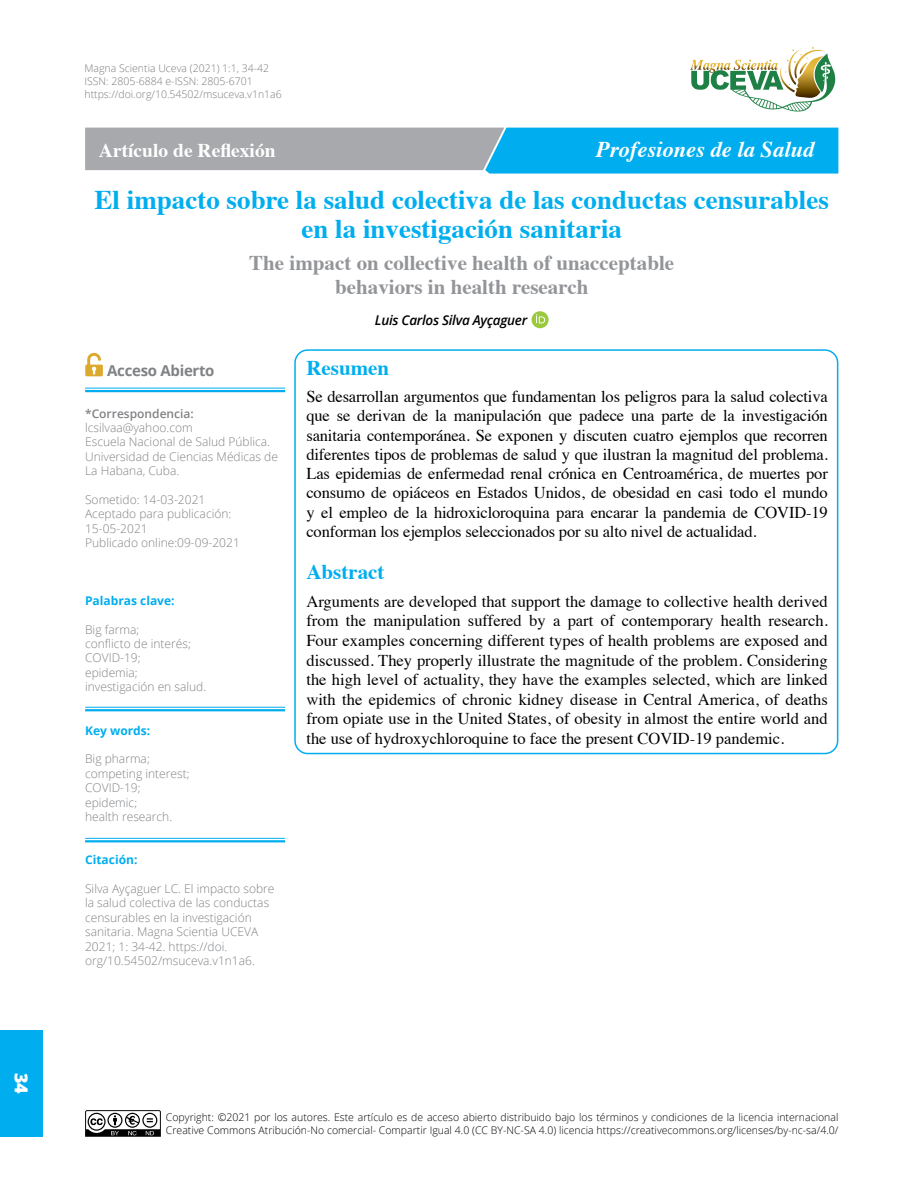
<style>
.page{position:relative;width:915px;height:1191px;background:#fff}
.page>*{position:absolute;margin:0;border:0;box-sizing:border-box;transform-origin:0 0}
.t1{font:700 27px/28.5px "Times";color:#00aeef;text-align:center}
.t2{font:italic 700 22.5px "Times";color:#fff}
.t3{font:700 21px/24px "Times";color:#939598;text-align:center}
.t4{font:700 21px "Times";color:#00aeef}
.t5{font:700 19.5px "Times";color:#fff}
.t6{font:800 18px "Open Sans";color:#fff}
.t7{font:16.5px/19.2px "Times";letter-spacing:-.005em;color:#000;text-align:justify}
.t8{font:700 15px "Open Sans";letter-spacing:-.02em;color:#808285}
.t9{font:italic 600 13.5px "Open Sans";letter-spacing:-.02em;color:#000}
.t10{font:300 12px/14.4px "Open Sans";color:#808285}
.t11{font:700 12px "Open Sans";color:#00aeef}
.t12{font:600 12px "Open Sans";color:#808285}
.t13{font:300 10.5px/12.6px "Open Sans";color:#000}
.t14{font:300 10.5px/12.8px "Open Sans";color:#7c7c7c}
</style>
<div class="page">
<div style="left:0;top:1030px;width:43px;height:106px;background:#00aeef"></div>
<div style="left:294px;top:349px;width:544px;height:405px;border:2px solid #00aeef;border-radius:13px"></div>
<svg style="left:85px;top:128px;width:753px;height:45px;background:#5eaecd"></svg>
<hr style="left:85px;top:390px;width:200px;height:2px;background:#00aeef">
<hr style="left:85px;top:388px;width:200px;height:1px;background:#00aeef">
<hr style="left:85px;top:709px;width:200px;height:2px;background:#00aeef">
<hr style="left:85px;top:707px;width:200px;height:1px;background:#00aeef">
<hr style="left:85px;top:840px;width:200px;height:2px;background:#00aeef">
<hr style="left:85px;top:838px;width:200px;height:1px;background:#00aeef">
<svg style="left:85px;top:353px;width:18px;height:23px"></svg>
<svg style="left:531px;top:311px;width:17px;height:17px"></svg>
<svg style="left:536px;top:314px;width:9px;height:9px"></svg>
<svg style="left:85px;top:1110px;width:76px;height:26px"></svg>
<svg style="left:690px;top:47px;width:145px;height:65px"></svg>
<p class="t6" style="left:35px;top:1072px;width:23px;rotate:90deg">34</p>
<p class="t14" style="left:84px;top:62px;width:199px">Magna Scientia Uceva (2021) 1:1, 34-42<br>ISSN: 2805-6884 e-ISSN: 2805-6701 https://doi.org/10.54502/msuceva.v1n1a6</p>
<p class="t5" style="left:99px;top:131px;width:178px">Artículo de Reflexión</p>
<h2 class="t2" style="left:596px;top:128px;width:220px">Profesiones de la Salud</h2>
<h1 class="t1" style="left:94px;top:183px;width:735px">El impacto sobre la salud colectiva de las conductas censurables en la investigación sanitaria</h1>
<p class="t3" style="left:249px;top:249px;width:426px">The impact on collective health of unacceptable behaviors in health research</p>
<p class="t8" style="left:107px;top:360px;width:109px">Acceso Abierto</p>
<p class="t12" style="left:85px;top:405px;width:110px">*Correspondencia:</p>
<p class="t10" style="left:85px;top:420px;width:194px">lcsilvaa@yahoo.com<br>Escuela Nacional de Salud Pública.<br>Universidad de Ciencias Médicas de<br>La Habana, Cuba.</p>
<p class="t10" style="left:85px;top:492px;width:156px">Sometido: 14-03-2021<br>Aceptado para publicación:<br>15-05-2021<br>Publicado online:09-09-2021</p>
<p class="t11" style="left:85px;top:592px;width:91px">Palabras clave:</p>
<p class="t10" style="left:85px;top:622px;width:123px">Big farma;<br>conflicto de interés;<br>COVID-19;<br>epidemia; investigación en salud.</p>
<p class="t11" style="left:85px;top:721px;width:67px">Key words:</p>
<p class="t10" style="left:85px;top:751px;width:106px">Big pharma; competing interest;<br>COVID-19; epidemic;<br>health research.</p>
<p class="t11" style="left:85px;top:851px;width:54px">Citación:</p>
<p class="t10" style="left:85px;top:881px;width:191px">Silva Ayçaguer LC. El impacto sobre la salud colectiva de las conductas censurables en la investigación sanitaria. Magna Scientia UCEVA 2021; 1: 34-42. https://doi. org/10.54502/msuceva.v1n1a6.</p>
<p class="t9" style="left:375px;top:311px;width:154px">Luis Carlos Silva Ayçaguer</p>
<p class="t4" style="left:306px;top:347px;width:84px">Resumen</p>
<p class="t7" style="left:306px;top:386px;width:522px">Se desarrollan argumentos que fundamentan los peligros para la salud colectiva que se derivan de la manipulación que padece una parte de la investigación sanitaria contemporánea. Se exponen y discuten cuatro ejemplos que recorren diferentes tipos de problemas de salud y que ilustran la magnitud del problema.<br>Las epidemias de enfermedad renal crónica en Centroamérica, de muertes por consumo de opiáceos en Estados Unidos, de obesidad en casi todo el mundo y el empleo de la hidroxicloroquina para encarar la pandemia de COVID-19 conforman los ejemplos seleccionados por su alto nivel de actualidad.</p>
<p class="t4" style="left:306px;top:552px;width:80px">Abstract</p>
<p class="t7" style="left:306px;top:590px;width:522px">Arguments are developed that support the damage to collective health derived from the manipulation suffered by a part of contemporary health research.<br>Four examples concerning different types of health problems are exposed and discussed. They properly illustrate the magnitude of the problem. Considering the high level of actuality, they have the examples selected, which are linked with the epidemics of chronic kidney disease in Central America, of deaths from opiate use in the United States, of obesity in almost the entire world and the use of hydroxychloroquine to face the present COVID-19 pandemic.</p>
<p class="t13" style="left:166px;top:1110px;width:673px">Copyright: ©2021 por los autores. Este artículo es de acceso abierto distribuido bajo los términos y condiciones de la licencia internacional<br>Creative Commons Atribución-No comercial- Compartir Igual 4.0 (CC BY-NC-SA 4.0) licencia https://creativecommons.org/licenses/by-nc-sa/4.0/</p>
</div>
